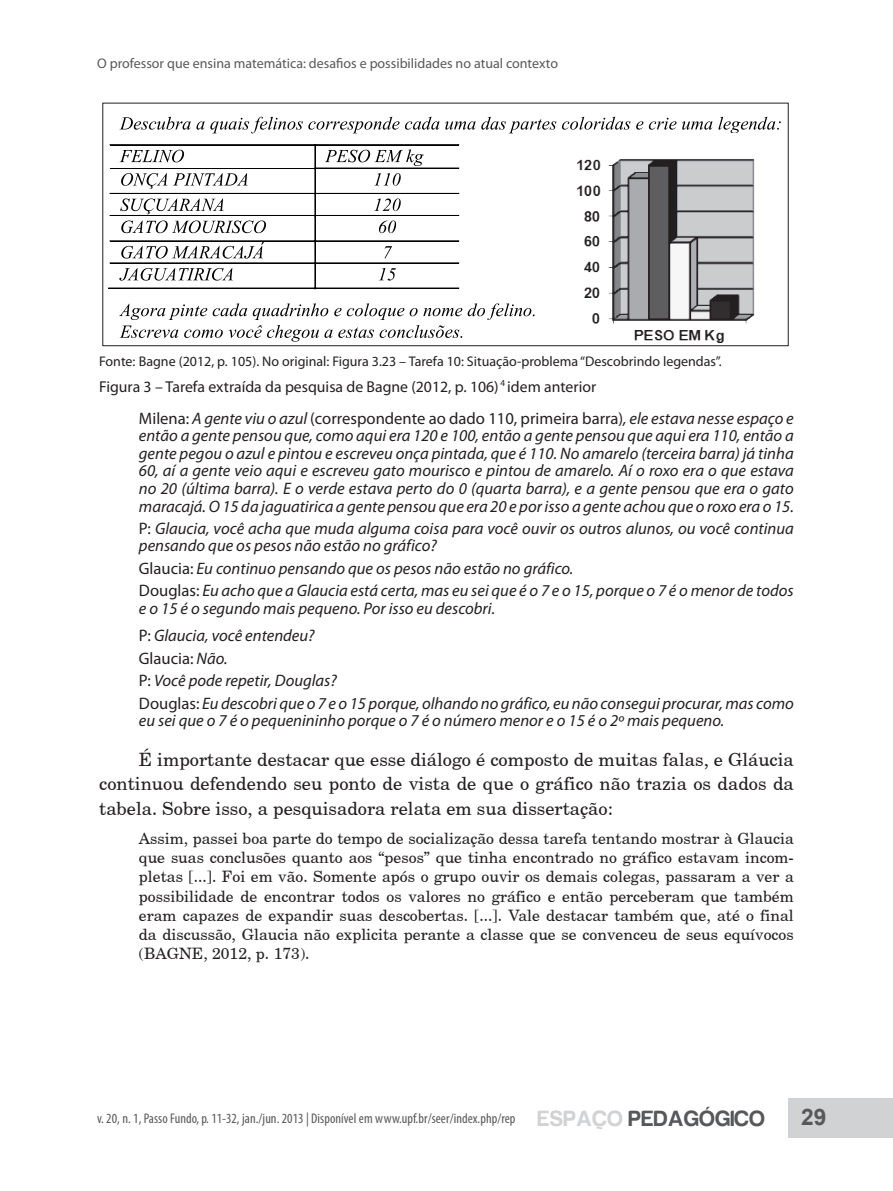
<style>
.page{position:relative;width:893px;height:1191px;background:#fff}
.page>*{position:absolute;margin:0;border:0;box-sizing:border-box;transform-origin:0 0}
.t1{font:700 22.75px "Arial";color:#57585a}
.Corpo_do_texto{font:18.38px/24.5px "New Brunswick Plain";color:#231f20;text-align:justify}
.falas{font:italic 16.62px/17.5px "Myriad Pro";color:#231f20}
.falas-2{font:16.62px "Myriad Pro";color:#231f20}
.CITACAO{font:15.75px/19.2px "New Brunswick Plain";color:#231f20;text-align:justify}
.legenda{font:15.75px "Myriad Pro";color:#231f20}
.t2{font:condensed 14px "Myriad Pro";letter-spacing:.005em;color:#57585a}
.fonte{font:14px "Myriad Pro";color:#231f20}
.t3{font:14px "Myriad Pro";color:#57585a}
.s1{font-style:normal}
.s2{font-style:italic}
.s3{font-family:"Harabara";font-stretch:normal;font-size:22.75px;color:#d1d2d4}
.s4{font-family:"Harabara";font-stretch:normal;font-size:22.75px}
</style>
<div class="page">
<div style="left:788px;top:1098px;width:105px;height:39px;background:#d1d2d4"></div>
<div style="left:99px;top:99px;width:696px;height:38px;background:linear-gradient(to right,#fff,#fff)"></div>
<div style="left:106px;top:106px;width:689px;height:244px;background:#fff"></div>
<svg style="left:119px;top:117px;width:320px;height:16px"></svg>
<svg style="left:445px;top:117px;width:111px;height:16px"></svg>
<svg style="left:562px;top:117px;width:68px;height:13px"></svg>
<svg style="left:636px;top:121px;width:7px;height:9px"></svg>
<svg style="left:649px;top:118px;width:27px;height:12px"></svg>
<svg style="left:682px;top:121px;width:30px;height:9px"></svg>
<svg style="left:718px;top:117px;width:63px;height:16px"></svg>
<svg style="left:120px;top:150px;width:64px;height:12px"></svg>
<svg style="left:325px;top:149px;width:99px;height:17px"></svg>
<hr style="left:110px;top:145px;width:205px;height:1px;background:#000">
<hr style="left:110px;top:144px;width:205px;height:1px;background:#000">
<hr style="left:316px;top:145px;width:143px;height:1px;background:#000">
<hr style="left:316px;top:144px;width:143px;height:1px;background:#000">
<svg style="left:121px;top:173px;width:46px;height:16px"></svg>
<svg style="left:173px;top:173px;width:75px;height:13px"></svg>
<svg style="left:374px;top:173px;width:27px;height:13px"></svg>
<hr style="left:110px;top:168px;width:205px;height:1px;background:#000">
<hr style="left:316px;top:168px;width:143px;height:1px;background:#000">
<svg style="left:120px;top:198px;width:104px;height:16px"></svg>
<svg style="left:374px;top:198px;width:27px;height:13px"></svg>
<hr style="left:110px;top:193px;width:205px;height:1px;background:#000">
<hr style="left:316px;top:193px;width:143px;height:1px;background:#000">
<svg style="left:121px;top:220px;width:145px;height:13px"></svg>
<svg style="left:379px;top:220px;width:17px;height:13px"></svg>
<hr style="left:110px;top:215px;width:205px;height:1px;background:#000">
<hr style="left:316px;top:215px;width:143px;height:1px;background:#000">
<svg style="left:121px;top:242px;width:143px;height:16px"></svg>
<svg style="left:384px;top:246px;width:8px;height:12px"></svg>
<hr style="left:110px;top:241px;width:205px;height:1px;background:#000">
<hr style="left:110px;top:240px;width:205px;height:1px;background:#000">
<hr style="left:316px;top:241px;width:143px;height:1px;background:#000">
<hr style="left:316px;top:240px;width:143px;height:1px;background:#000">
<svg style="left:119px;top:268px;width:114px;height:13px"></svg>
<svg style="left:379px;top:268px;width:17px;height:12px"></svg>
<hr style="left:110px;top:263px;width:205px;height:1px;background:#000">
<hr style="left:110px;top:262px;width:205px;height:1px;background:#000">
<hr style="left:316px;top:263px;width:143px;height:1px;background:#000">
<hr style="left:316px;top:262px;width:143px;height:1px;background:#000">
<hr style="left:109px;top:288px;width:206px;height:1px;background:#000">
<svg style="left:315px;top:144px;width:1px;height:145px"></svg>
<hr style="left:316px;top:288px;width:143px;height:1px;background:#000">
<svg style="left:468px;top:303px;width:67px;height:17px"></svg>
<svg style="left:119px;top:303px;width:343px;height:39px"></svg>
<img style="left:577px;top:159px;width:178px;height:185px">
<div style="left:103px;top:103px;width:685px;height:243px;border:1px solid #231f20"></div>
<p class="t3" style="left:97px;top:54px;width:462px">O professor que ensina matemática: desafios e possibilidades no atual contexto</p>
<p class="fonte" style="left:99px;top:352px;width:624px">Fonte: Bagne (2012, p. 105). No original: Figura 3.23 – Tarefa 10: Situação-problema “Descobrindo legendas”.</p>
<p class="legenda" style="left:99px;top:376px;width:498px">Figura 3 – Tarefa extraída da pesquisa de Bagne (2012, p. 106) <sup>4</sup> idem anterior</p>
<p class="falas" style="left:139px;top:409px;width:656px;text-align:justify"><span class="s1">Milena:</span> A gente viu o azul <span class="s1">(correspondente ao dado 110, primeira barra)</span>, ele estava nesse espaço e então a gente pensou que, como aqui era 120 e 100, então a gente pensou que aqui era 110, então a gente pegou o azul e pintou e escreveu onça pintada, que é 110. No amarelo (terceira barra) já tinha 60, aí a gente veio aqui e escreveu gato mourisco e pintou de amarelo. Aí o roxo era o que estava no 20 (última barra). E o verde estava perto do 0 (quarta barra), e a gente pensou que era o gato maracajá. O 15 da jaguatirica a gente pensou que era 20 e por isso a gente achou que o roxo era o 15.</p>
<p class="falas" style="left:139px;top:519px;width:656px"><span class="s1">P:</span> Glaucia, você acha que muda alguma coisa para você ouvir os outros alunos, ou você continua pensando que os pesos não estão no gráfico?</p>
<p class="falas" style="left:139px;top:559px;width:436px"><span class="s1">Glaucia:</span> Eu continuo pensando que os pesos não estão no gráfico.</p>
<p class="falas" style="left:139px;top:582px;width:656px"><span class="s1">Douglas:</span> Eu acho que a Glaucia está certa, mas eu sei que é o 7 e o 15, porque o 7 é o menor de todos e o 15 é o segundo mais pequeno. Por isso eu descobri.</p>
<p class="falas" style="left:139px;top:627px;width:177px"><span class="s1">P:</span> Glaucia, você entendeu?</p>
<p class="falas-2" style="left:139px;top:648px;width:90px">Glaucia: <span class="s2">Não.</span></p>
<p class="falas" style="left:139px;top:671px;width:199px"><span class="s1">P:</span> Você pode repetir, Douglas?</p>
<p class="falas" style="left:139px;top:694px;width:656px"><span class="s1">Douglas:</span> Eu descobri que o 7 e o 15 porque, olhando no gráfico, eu não consegui procurar, mas como eu sei que o 7 é o pequenininho porque o 7 é o número menor e o 15 é o 2º mais pequeno.</p>
<p class="Corpo_do_texto" style="left:99px;top:746px;width:696px;text-indent:40px">É importante destacar que esse diálogo é composto de muitas falas, e Gláucia continuou defendendo seu ponto de vista de que o gráfico não trazia os dados da tabela. Sobre isso, a pesquisadora relata em sua dissertação:</p>
<p class="CITACAO" style="left:139px;top:828px;width:656px">Assim, passei boa parte do tempo de socialização dessa tarefa tentando mostrar à Glaucia que suas conclusões quanto aos “pesos” que tinha encontrado no gráfico estavam incom&shy;pletas [...]. Foi em vão. Somente após o grupo ouvir os demais colegas, passaram a ver a possibilidade de encontrar todos os valores no gráfico e então perceberam que também eram capazes de expandir suas descobertas. [...]. Vale destacar também que, até o final da discussão, Glaucia não explicita perante a classe que se convenceu de seus equívocos (BAGNE, 2012, p. 173).</p>
<p class="t2" style="left:97px;top:1109px;width:669px">v. 20, n. 1, Passo Fundo, p. 11-32, jan./jun. 2013 | Disponível em www.upf.br/seer/index.php/rep <span class="s3">ESPAÇO</span> <span class="s4">PEDAGÓGICO</span></p>
<h1 class="t1" style="left:801px;top:1101px;width:27px">29</h1>
</div>
